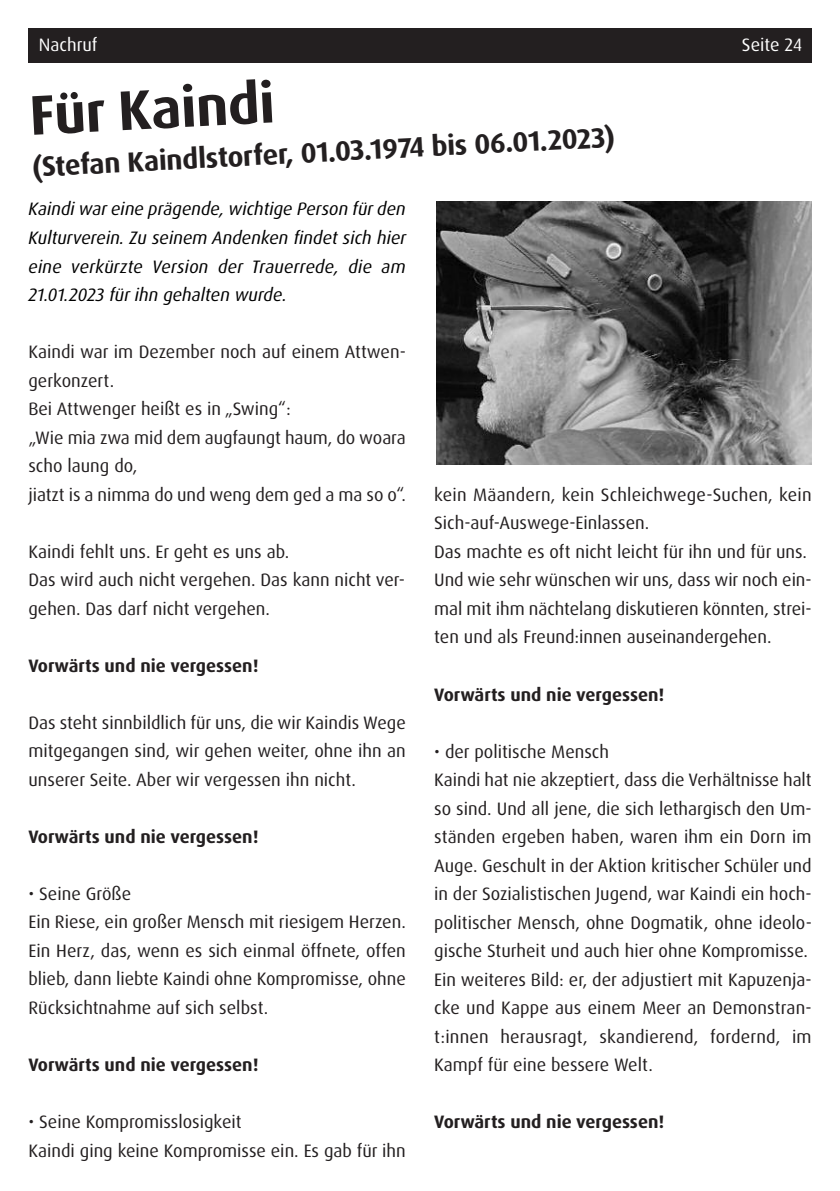
<style>
.page{position:relative;width:840px;height:1191px;background:#fff}
.page>*{position:absolute;margin:0;border:0;box-sizing:border-box;transform-origin:0 0}
.t1{font:700 56px "Dax OT";color:#231f20}
.t2{font:700 28px "Dax OT";color:#231f20}
.t3{font:18px/28.6px "Dax Pro";color:#231f20}
.t4{font:italic 18px/28.6px "Dax Pro";color:#000;text-align:justify}
.t5{font:700 18px "Dax Pro";color:#231f20}
.t6{font:18px "Dax OT";color:#fff}
</style>
<div class="page">
<div style="left:28px;top:28px;width:783px;height:34px;background:#231f20"></div>
<img style="left:436px;top:201px;width:375px;height:264px">
<p class="t6" style="left:39px;top:36px;width:60px">Nachruf</p>
<p class="t6" style="left:741px;top:37px;width:62px">Seite 24</p>
<h1 class="t1" style="left:28px;top:91px;width:247px;rotate:-3deg">Für Kaindi</h1>
<h2 class="t2" style="left:32px;top:155px;width:584px;rotate:-3deg">(Stefan Kaindlstorfer, 01.03.1974 bis 06.01.2023)</h2>
<p class="t4" style="left:28px;top:197px;width:379px">Kaindi war eine prägende, wichtige Person für den Kulturverein. Zu seinem Andenken findet sich hier eine verkürzte Version der Trauerrede, die am 21.01.2023 für ihn gehalten wurde.</p>
<p class="t3" style="left:28px;top:338px;width:379px">Kaindi war im Dezember noch auf einem Attwen&shy;gerkonzert.<br>Bei Attwenger heißt es in „Swing“:<br>„Wie mia zwa mid dem augfaungt haum, do woara scho laung do,<br>jiatzt is a nimma do und weng dem ged a ma so o“.</p>
<p class="t3" style="left:28px;top:538px;width:378px">Kaindi fehlt uns. Er geht es uns ab.<br>Das wird auch nicht vergehen. Das kann nicht ver&shy;gehen. Das darf nicht vergehen.</p>
<p class="t5" style="left:28px;top:657px;width:231px">Vorwärts und nie vergessen!</p>
<p class="t3" style="left:28px;top:709px;width:379px;text-align:justify">Das steht sinnbildlich für uns, die wir Kaindis Wege mitgegangen sind, wir gehen weiter, ohne ihn an unserer Seite. Aber wir vergessen ihn nicht.</p>
<p class="t5" style="left:28px;top:828px;width:231px">Vorwärts und nie vergessen!</p>
<p class="t3" style="left:28px;top:880px;width:379px">• Seine Größe<br>Ein Riese, ein großer Mensch mit riesigem Herzen.<br>Ein Herz, das, wenn es sich einmal öffnete, offen blieb, dann liebte Kaindi ohne Kompromisse, ohne Rücksichtnahme auf sich selbst.</p>
<p class="t5" style="left:28px;top:1057px;width:231px">Vorwärts und nie vergessen!</p>
<p class="t3" style="left:28px;top:1108px;width:379px">• Seine Kompromisslosigkeit<br>Kaindi ging keine Kompromisse ein. Es gab für ihn</p>
<p class="t3" style="left:434px;top:481px;width:379px">kein Mäandern, kein Schleichwege-Suchen, kein Sich-auf-Auswege-Einlassen.<br>Das machte es oft nicht leicht für ihn und für uns.<br>Und wie sehr wünschen wir uns, dass wir noch ein&shy;mal mit ihm nächtelang diskutieren könnten, strei&shy;ten und als Freund:innen auseinandergehen.</p>
<p class="t5" style="left:434px;top:686px;width:231px">Vorwärts und nie vergessen!</p>
<p class="t3" style="left:434px;top:738px;width:379px">• der politische Mensch<br>Kaindi hat nie akzeptiert, dass die Verhältnisse halt so sind. Und all jene, die sich lethargisch den Um&shy;ständen ergeben haben, waren ihm ein Dorn im Auge. Geschult in der Aktion kritischer Schüler und in der Sozialistischen Jugend, war Kaindi ein hoch&shy;politischer Mensch, ohne Dogmatik, ohne ideolo&shy;gische Sturheit und auch hier ohne Kompromisse.<br>Ein weiteres Bild: er, der adjustiert mit Kapuzenja&shy;cke und Kappe aus einem Meer an Demonstran&shy;t:innen herausragt, skandierend, fordernd, im Kampf für eine bessere Welt.</p>
<p class="t5" style="left:434px;top:1114px;width:231px">Vorwärts und nie vergessen!</p>
</div>
